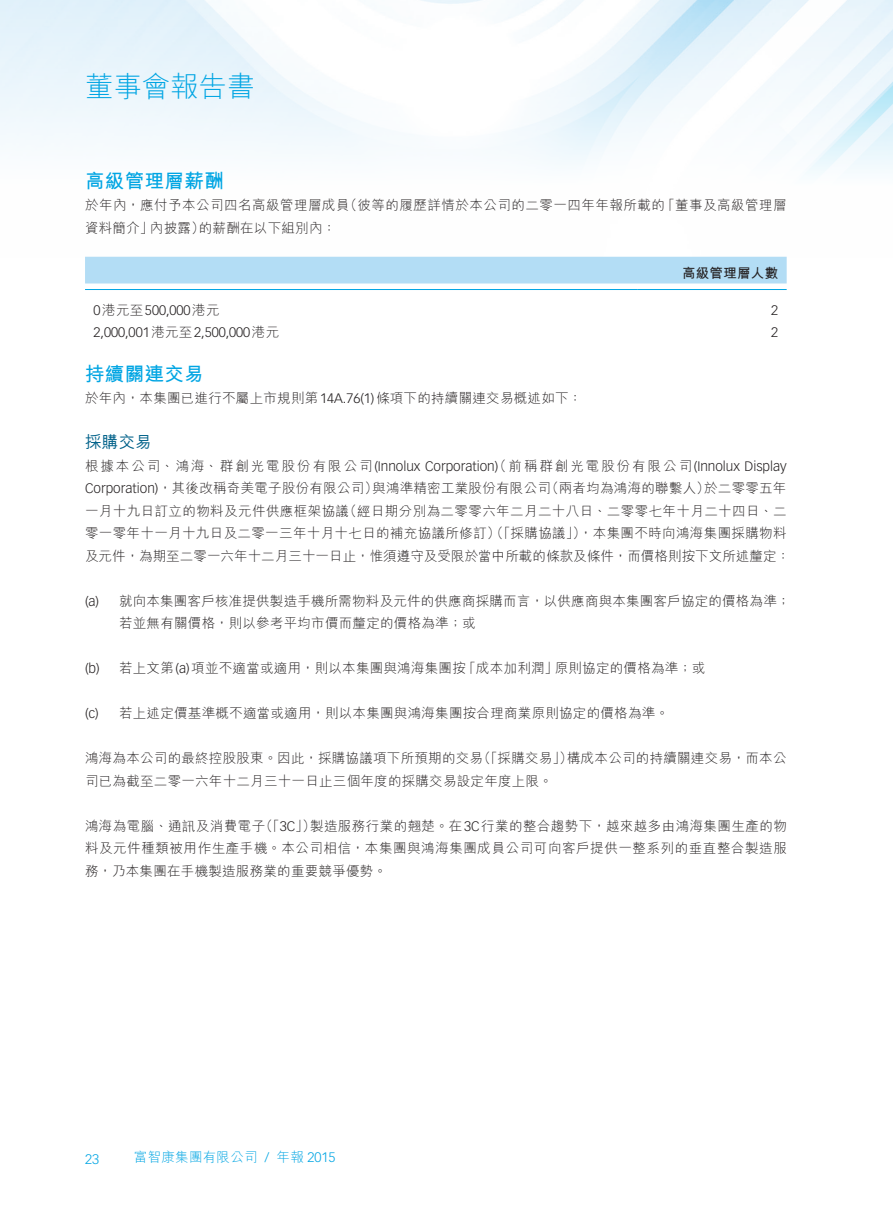
<style>
.page{position:relative;width:893px;height:1212px;background:#fff}
.page>*{position:absolute;margin:0;border:0;box-sizing:border-box;transform-origin:0 0}
.t1{font:300 28.5px "M Hei HK";letter-spacing:-.005em;color:#00a5e3}
._01_H1{font:700 19.5px "M Hei HK";letter-spacing:.02em;color:#00a5e3}
._02_H2{font:500 16.5px "M Hei HK";color:#006189}
._00_txt{font:300 13.5px/22.5px "M Hei HK";letter-spacing:.02em;color:#231f20}
._50_Table_txt{font:300 13.5px "Vectora LT Std";color:#231f20}
.t2{font:300 13.5px "M Hei HK";letter-spacing:.02em;color:#00a5e3}
._50_Table_txt-2{font:700 13.5px "M Hei HK";letter-spacing:.02em;color:#231f20}
.t3{font:300 13.5px "Vectora LT Std";color:#00a5e3}
.s1{font-family:"M Hei HK"}
.s2{font-family:"Vectora LT Std"}
</style>
<div class="page">
<img style="left:0;top:0;width:893px;height:257px">
<div style="left:85px;top:257px;width:702px;height:26px;background:#b3ddf5"></div>
<hr style="left:85px;top:289px;width:553px;height:1px;background:#00a5e3">
<hr style="left:638px;top:289px;width:149px;height:1px;background:#00a5e3">
<h1 class="t1" style="left:85px;top:72px;width:172px">董事會報告書</h1>
<p class="_01_H1" style="left:85px;top:166px;width:140px">高級管理層薪酬</p>
<p class="_00_txt" style="left:85px;top:194px;width:703px">於年內，應付予本公司四名高級管理層成員（彼等的履歷詳情於本公司的二零一四年年報所載的「董事及高級管理層資料簡介」內披露）的薪酬在以下組別內：</p>
<p class="_50_Table_txt-2" style="left:682px;top:263px;width:98px">高級管理層人數</p>
<p class="_50_Table_txt" style="left:94px;top:302px;width:128px">0<span class="s1">港元至</span>500,000<span class="s1">港元</span></p>
<p class="_50_Table_txt" style="left:771px;top:302px;width:9px">2</p>
<p class="_50_Table_txt" style="left:94px;top:325px;width:187px">2,000,001<span class="s1">港元至</span>2,500,000<span class="s1">港元</span></p>
<p class="_50_Table_txt" style="left:771px;top:325px;width:9px">2</p>
<p class="_01_H1" style="left:85px;top:359px;width:120px">持續關連交易</p>
<p class="_00_txt" style="left:85px;top:387px;width:499px">於年內，本集團已進行不屬上市規則第<span class="s2">14A.76(1)</span>條項下的持續關連交易概述如下：</p>
<p class="_02_H2" style="left:85px;top:430px;width:68px">採購交易</p>
<p class="_00_txt" style="left:85px;top:454px;width:706px">根據本公司、鴻海、群創光電股份有限公司<span class="s2">(Innolux Corporation</span>（<span class="s2">)</span> 前稱群創光電股份有限公司<span class="s2">(Innolux Display Corporation)</span>，其後改稱奇美電子股份有限公司）與鴻準精密工業股份有限公司（兩者均為鴻海的聯繫人）於二零零五年一月十九日訂立的物料及元件供應框架協議（經日期分別為二零零六年二月二十八日、二零零七年十月二十四日、二零一零年十一月十九日及二零一三年十月十七日的補充協議所修訂）（「採購協議」），本集團不時向鴻海集團採購物料及元件，為期至二零一六年十二月三十一日止，惟須遵守及受限於當中所載的條款及條件，而價格則按下文所述釐定：</p>
<p class="_00_txt" style="left:119px;top:589px;width:673px;text-indent:-34px"><span class="s2">(a)</span> 就向本集團客戶核准提供製造手機所需物料及元件的供應商採購而言，以供應商與本集團客戶協定的價格為準；若並無有關價格，則以參考平均市價而釐定的價格為準；或</p>
<p class="_00_txt" style="left:85px;top:657px;width:622px"><span class="s2">(b)</span> 若上文第<span class="s2">(a)</span>項並不適當或適用，則以本集團與鴻海集團按「成本加利潤」原則協定的價格為準；或</p>
<p class="_00_txt" style="left:85px;top:702px;width:585px"><span class="s2">(c)</span> 若上述定價基準概不適當或適用，則以本集團與鴻海集團按合理商業原則協定的價格為準。</p>
<p class="_00_txt" style="left:85px;top:747px;width:703px">鴻海為本公司的最終控股股東。因此，採購協議項下所預期的交易（「採購交易」）構成本公司的持續關連交易，而本公司已為截至二零一六年十二月三十一日止三個年度的採購交易設定年度上限。</p>
<p class="_00_txt" style="left:85px;top:814px;width:703px;text-align:justify">鴻海為電腦、通訊及消費電子（「<span class="s2">3C</span>」）製造服務行業的翹楚。在<span class="s2">3C</span>行業的整合趨勢下，越來越多由鴻海集團生產的物料及元件種類被用作生產手機。本公司相信，本集團與鴻海集團成員公司可向客戶提供一整系列的垂直整合製造服務，乃本集團在手機製造服務業的重要競爭優勢。</p>
<p class="t3" style="left:85px;top:1151px;width:16px">23</p>
<p class="t2" style="left:134px;top:1150px;width:203px">富智康集團有限公司 <span class="s2">/</span> 年報 <span class="s2">2015</span></p>
</div>
